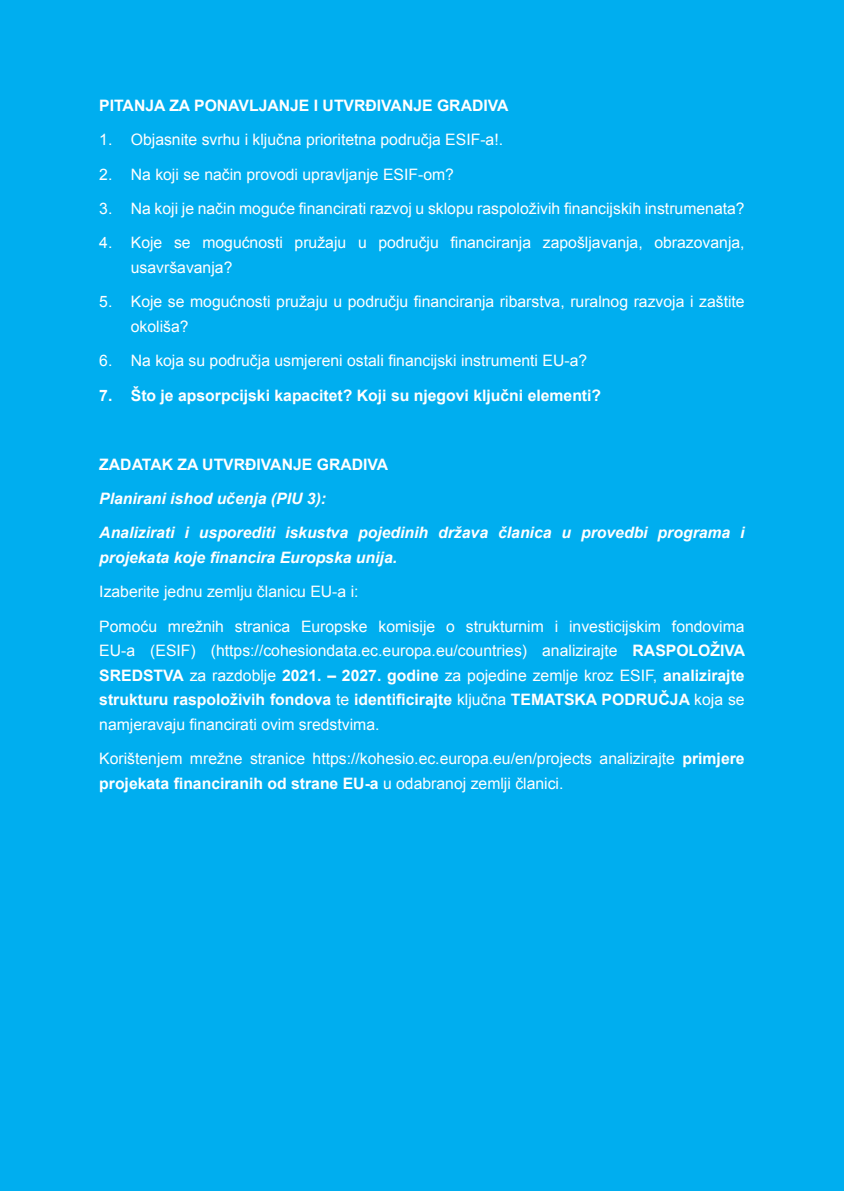
<style>
.page{position:relative;width:844px;height:1191px;background:#fff}
.page>*{position:absolute;margin:0;border:0;box-sizing:border-box;transform-origin:0 0}
.t1{font:15.75px/24.5px "Arial";color:#fff}
.t2{font:italic 700 15.75px/34.5px "Arial";color:#fff}
.t3{font:700 15.75px "Arial";color:#fff}
.s1{font-weight:700}
</style>
<div class="page">
<div style="left:0;top:0;width:843px;height:1191px;background:#00aeef"></div>
<p class="t3" style="left:99px;top:95px;width:410px">PITANJA ZA PONAVLJANJE I UTVRĐIVANJE GRADIVA</p>
<p class="t1" style="left:99px;top:127px;width:405px">1. Objasnite svrhu i ključna prioritetna područja ESIF-a!.</p>
<p class="t1" style="left:99px;top:162px;width:356px">2. Na koji se način provodi upravljanje ESIF-om?</p>
<p class="t1" style="left:99px;top:196px;width:646px">3. Na koji je način moguće financirati razvoj u sklopu raspoloživih financijskih instrumenata?</p>
<p class="t1" style="left:131px;top:231px;width:615px;text-indent:-32px">4. Koje se mogućnosti pružaju u području financiranja zapošljavanja, obrazovanja, usavršavanja?</p>
<p class="t1" style="left:131px;top:290px;width:615px;text-indent:-32px">5. Koje se mogućnosti pružaju u području financiranja ribarstva, ruralnog razvoja i zaštite okoliša?</p>
<p class="t1" style="left:99px;top:349px;width:489px">6. Na koja su područja usmjereni ostali financijski instrumenti EU-a?</p>
<p class="t3" style="left:99px;top:385px;width:503px">7. Što je apsorpcijski kapacitet? Koji su njegovi ključni elementi?</p>
<p class="t3" style="left:99px;top:453px;width:290px">ZADATAK ZA UTVRĐIVANJE GRADIVA</p>
<p class="t2" style="left:99px;top:482px;width:646px">Planirani ishod učenja (PIU 3):<br>Analizirati i usporediti iskustva pojedinih država članica u provedbi programa i</p>
<p class="t2" style="left:99px;top:540px;width:299px">projekata koje financira Europska unija.</p>
<p class="t1" style="left:99px;top:575px;width:646px;line-height:34.5px">Izaberite jednu zemlju članicu EU-a i:<br>Pomoću mrežnih stranica Europske komisije o strukturnim i investicijskim fondovima</p>
<p class="t1" style="left:99px;top:638px;width:647px;text-align:justify">EU-a (ESIF) (https://cohesiondata.ec.europa.eu/countries) analizirajte <span class="s1">RASPOLOŽIVA SREDSTVA</span> za razdoblje <span class="s1">2021. – 2027. godine</span> za pojedine zemlje kroz ESIF, <span class="s1">analizirajte strukturu raspoloživih fondova</span> te <span class="s1">identificirajte</span> ključna <span class="s1">TEMATSKA PODRUČJA</span> koja se namjeravaju financirati ovim sredstvima.</p>
<p class="t1" style="left:99px;top:746px;width:646px">Korištenjem mrežne stranice https://kohesio.ec.europa.eu/en/projects analizirajte <span class="s1">primjere projekata financiranih od strane EU-a</span> u odabranoj zemlji članici.</p>
</div>
